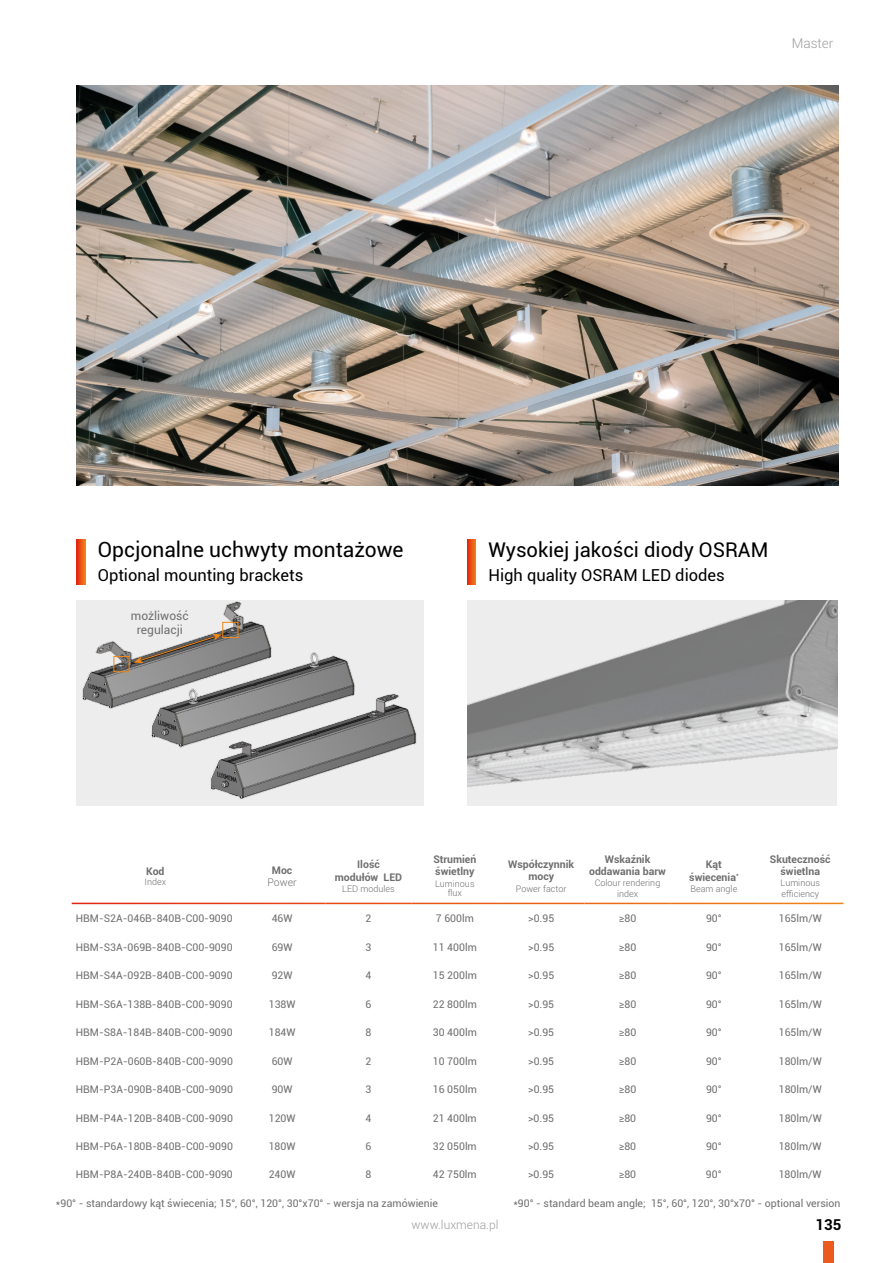
<style>
.page{position:relative;width:893px;height:1263px;background:#fff}
.page>*{position:absolute;margin:0;border:0;box-sizing:border-box;transform-origin:0 0}
.t1{font:21px "Roboto";color:#000}
.t2{font:20.25px "Roboto";color:#000}
.t3{font:16.5px "Roboto";color:#000}
.t4{font:700 15px "Roboto";color:#000}
.t5{font:300 13.5px "Roboto";color:#9d9d9c}
.t6{font:12px/14.4px "Roboto";color:#706f6f;text-align:center}
.t7{font:300 12px "Roboto";color:#9d9d9c}
.t8{font:10.5px "Roboto";color:#706f6f}
.t9{font:700 10.5px/12.6px "Roboto";color:#706f6f;text-align:center}
.t10{font:300 10.5px "Roboto";color:#706f6f}
.t11{font:300 9px/10.8px "Roboto";color:#706f6f;text-align:center}
</style>
<div class="page">
<div style="left:823px;top:1242px;width:10px;height:21px;background:#eb5b1d"></div>
<img style="left:77px;top:85px;width:762px;height:400px">
<img style="left:467px;top:600px;width:370px;height:206px">
<div style="left:77px;top:600px;width:347px;height:206px;background:#ededed"></div>
<svg style="left:77px;top:539px;width:8px;height:45px"></svg>
<svg style="left:467px;top:539px;width:9px;height:45px"></svg>
<img style="left:82px;top:601px;width:190px;height:108px">
<img style="left:150px;top:648px;width:205px;height:100px">
<img style="left:194px;top:693px;width:223px;height:106px">
<div style="left:114px;top:656px;width:15px;height:16px;border:1px solid #f18819"></div>
<div style="left:222px;top:622px;width:16px;height:16px;border:1px solid #f18819"></div>
<svg style="left:133px;top:634px;width:89px;height:29px"></svg>
<p class="t5" style="left:792px;top:33px;width:43px">Master</p>
<h1 class="t1" style="left:98px;top:535px;width:307px">Opcjonalne uchwyty montażowe</h1>
<h3 class="t3" style="left:98px;top:563px;width:207px">Optional mounting brackets</h3>
<p class="t6" style="left:131px;top:608px;width:59px">możliwość regulacji</p>
<h2 class="t2" style="left:488px;top:535px;width:281px">Wysokiej jakości diody OSRAM</h2>
<h3 class="t3" style="left:488px;top:563px;width:238px">High quality OSRAM LED diodes</h3>
<p class="t9" style="left:146px;top:864px;width:20px">Kod</p>
<p class="t11" style="left:145px;top:876px;width:23px">Index</p>
<p class="t9" style="left:272px;top:863px;width:22px">Moc</p>
<p class="t10" style="left:268px;top:875px;width:31px">Power</p>
<p class="t9" style="left:335px;top:858px;width:69px">Ilość modułów LED</p>
<p class="t11" style="left:342px;top:883px;width:54px">LED modules</p>
<p class="t9" style="left:433px;top:853px;width:45px;line-height:12px;text-align:left">Strumień świetlny</p>
<p class="t11" style="left:435px;top:879px;width:41px;line-height:9px">Luminous flux</p>
<p class="t9" style="left:508px;top:857px;width:67px">Współczynnik mocy</p>
<p class="t11" style="left:516px;top:883px;width:52px">Power factor</p>
<p class="t9" style="left:589px;top:852px;width:78px">Wskaźnik oddawania barw</p>
<p class="t11" style="left:595px;top:877px;width:67px">Colour rendering index</p>
<p class="t9" style="left:689px;top:858px;width:51px">Kąt świecenia<sup>*</sup></p>
<p class="t11" style="left:691px;top:883px;width:48px">Beam angle</p>
<p class="t9" style="left:770px;top:852px;width:62px">Skuteczność świetlna</p>
<p class="t11" style="left:781px;top:877px;width:41px;text-align:left">Luminous efficiency</p>
<p class="t8" style="left:76px;top:911px;width:158px">HBM-S2A-046B-840B-C00-9090</p>
<p class="t8" style="left:272px;top:911px;width:22px">46W</p>
<p class="t8" style="left:366px;top:911px;width:7px">2</p>
<p class="t8" style="left:436px;top:911px;width:40px">7 600lm</p>
<p class="t8" style="left:528px;top:911px;width:28px">&gt;0.95</p>
<p class="t8" style="left:619px;top:911px;width:19px">≥80</p>
<p class="t8" style="left:706px;top:911px;width:17px">90°</p>
<p class="t8" style="left:779px;top:911px;width:44px">165lm/W</p>
<p class="t8" style="left:76px;top:940px;width:158px">HBM-S3A-069B-840B-C00-9090</p>
<p class="t8" style="left:272px;top:940px;width:22px">69W</p>
<p class="t8" style="left:366px;top:940px;width:7px">3</p>
<p class="t8" style="left:433px;top:940px;width:45px">11 400lm</p>
<p class="t8" style="left:528px;top:940px;width:28px">&gt;0.95</p>
<p class="t8" style="left:619px;top:940px;width:19px">≥80</p>
<p class="t8" style="left:706px;top:940px;width:17px">90°</p>
<p class="t8" style="left:779px;top:940px;width:44px">165lm/W</p>
<p class="t8" style="left:76px;top:968px;width:158px">HBM-S4A-092B-840B-C00-9090</p>
<p class="t8" style="left:272px;top:968px;width:22px">92W</p>
<p class="t8" style="left:366px;top:968px;width:7px">4</p>
<p class="t8" style="left:433px;top:968px;width:45px">15 200lm</p>
<p class="t8" style="left:528px;top:968px;width:28px">&gt;0.95</p>
<p class="t8" style="left:619px;top:968px;width:19px">≥80</p>
<p class="t8" style="left:706px;top:968px;width:17px">90°</p>
<p class="t8" style="left:779px;top:968px;width:44px">165lm/W</p>
<p class="t8" style="left:76px;top:997px;width:158px">HBM-S6A-138B-840B-C00-9090</p>
<p class="t8" style="left:269px;top:997px;width:28px">138W</p>
<p class="t8" style="left:366px;top:997px;width:7px">6</p>
<p class="t8" style="left:433px;top:997px;width:45px">22 800lm</p>
<p class="t8" style="left:528px;top:997px;width:28px">&gt;0.95</p>
<p class="t8" style="left:619px;top:997px;width:19px">≥80</p>
<p class="t8" style="left:706px;top:997px;width:17px">90°</p>
<p class="t8" style="left:779px;top:997px;width:44px">165lm/W</p>
<p class="t8" style="left:76px;top:1025px;width:158px">HBM-S8A-184B-840B-C00-9090</p>
<p class="t8" style="left:269px;top:1025px;width:28px">184W</p>
<p class="t8" style="left:366px;top:1025px;width:7px">8</p>
<p class="t8" style="left:433px;top:1025px;width:45px">30 400lm</p>
<p class="t8" style="left:528px;top:1025px;width:28px">&gt;0.95</p>
<p class="t8" style="left:619px;top:1025px;width:19px">≥80</p>
<p class="t8" style="left:706px;top:1025px;width:17px">90°</p>
<p class="t8" style="left:779px;top:1025px;width:44px">165lm/W</p>
<p class="t8" style="left:76px;top:1053px;width:159px">HBM-P2A-060B-840B-C00-9090</p>
<p class="t8" style="left:272px;top:1053px;width:22px">60W</p>
<p class="t8" style="left:366px;top:1053px;width:7px">2</p>
<p class="t8" style="left:433px;top:1053px;width:45px">10 700lm</p>
<p class="t8" style="left:528px;top:1053px;width:28px">&gt;0.95</p>
<p class="t8" style="left:619px;top:1053px;width:19px">≥80</p>
<p class="t8" style="left:706px;top:1053px;width:17px">90°</p>
<p class="t8" style="left:779px;top:1053px;width:44px">180lm/W</p>
<p class="t8" style="left:76px;top:1082px;width:159px">HBM-P3A-090B-840B-C00-9090</p>
<p class="t8" style="left:272px;top:1082px;width:22px">90W</p>
<p class="t8" style="left:366px;top:1082px;width:7px">3</p>
<p class="t8" style="left:433px;top:1082px;width:45px">16 050lm</p>
<p class="t8" style="left:528px;top:1082px;width:28px">&gt;0.95</p>
<p class="t8" style="left:619px;top:1082px;width:19px">≥80</p>
<p class="t8" style="left:706px;top:1082px;width:17px">90°</p>
<p class="t8" style="left:779px;top:1082px;width:44px">180lm/W</p>
<p class="t8" style="left:76px;top:1110px;width:159px">HBM-P4A-120B-840B-C00-9090</p>
<p class="t8" style="left:269px;top:1110px;width:28px">120W</p>
<p class="t8" style="left:365px;top:1110px;width:7px">4</p>
<p class="t8" style="left:433px;top:1110px;width:45px">21 400lm</p>
<p class="t8" style="left:528px;top:1110px;width:28px">&gt;0.95</p>
<p class="t8" style="left:619px;top:1110px;width:19px">≥80</p>
<p class="t8" style="left:706px;top:1110px;width:17px">90°</p>
<p class="t8" style="left:779px;top:1110px;width:44px">180lm/W</p>
<p class="t8" style="left:76px;top:1139px;width:159px">HBM-P6A-180B-840B-C00-9090</p>
<p class="t8" style="left:269px;top:1139px;width:28px">180W</p>
<p class="t8" style="left:365px;top:1139px;width:7px">6</p>
<p class="t8" style="left:433px;top:1139px;width:45px">32 050lm</p>
<p class="t8" style="left:528px;top:1139px;width:28px">&gt;0.95</p>
<p class="t8" style="left:619px;top:1139px;width:19px">≥80</p>
<p class="t8" style="left:706px;top:1139px;width:17px">90°</p>
<p class="t8" style="left:779px;top:1139px;width:44px">180lm/W</p>
<p class="t8" style="left:76px;top:1167px;width:159px">HBM-P8A-240B-840B-C00-9090</p>
<p class="t8" style="left:269px;top:1167px;width:28px">240W</p>
<p class="t8" style="left:365px;top:1167px;width:7px">8</p>
<p class="t8" style="left:433px;top:1167px;width:45px">42 750lm</p>
<p class="t8" style="left:528px;top:1167px;width:28px">&gt;0.95</p>
<p class="t8" style="left:619px;top:1167px;width:19px">≥80</p>
<p class="t8" style="left:706px;top:1167px;width:17px">90°</p>
<p class="t8" style="left:779px;top:1167px;width:44px">180lm/W</p>
<p class="t8" style="left:56px;top:1196px;width:383px">*90° - standardowy kąt świecenia; 15°, 60°, 120°, 30°x70° - wersja na zamówienie</p>
<p class="t8" style="left:513px;top:1196px;width:329px">*90° - standard beam angle; 15°, 60°, 120°, 30°x70° - optional version</p>
<p class="t7" style="left:412px;top:1216px;width:88px">www.luxmena.pl</p>
<h3 class="t4" style="left:815px;top:1214px;width:27px">135</h3>
</div>
